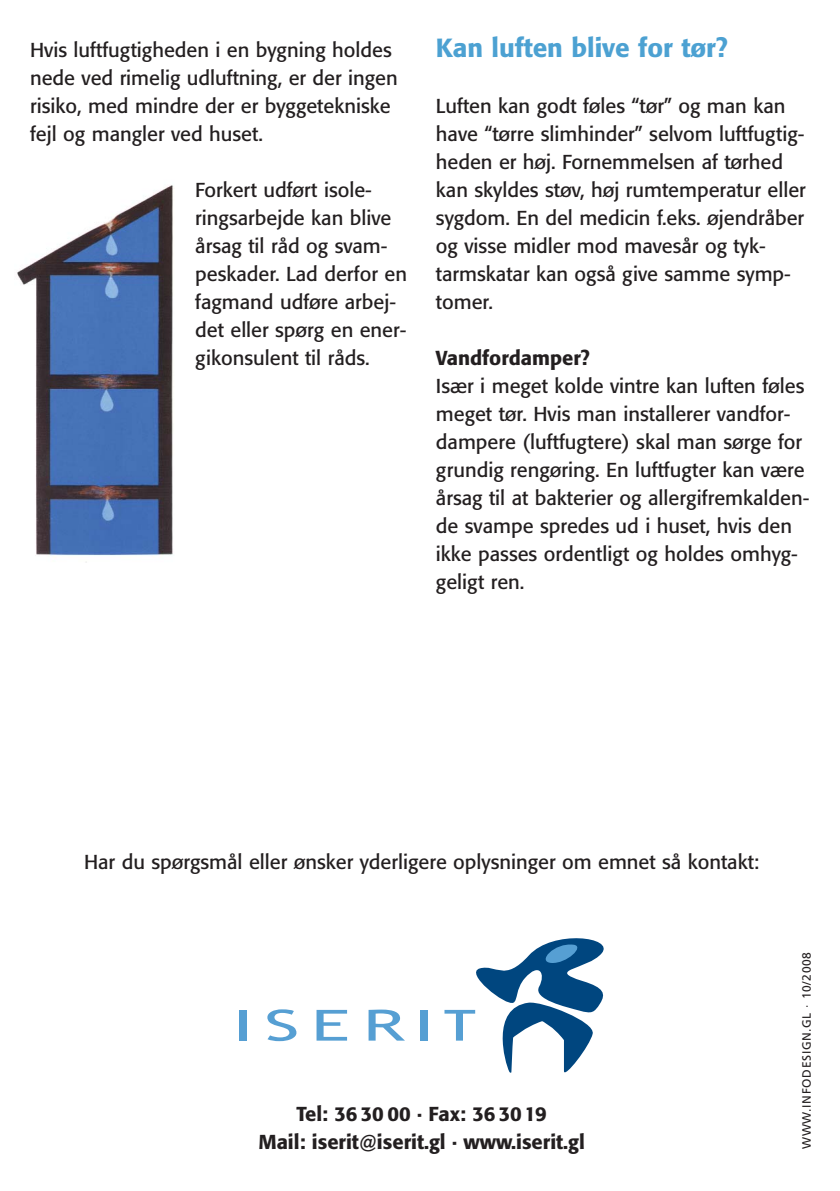
<style>
.page{position:relative;width:840px;height:1191px;background:#fff}
.page>*{position:absolute;margin:0;border:0;box-sizing:border-box;transform-origin:0 0}
.t1{font:500 26px "Formata";color:#4ca1d2}
.t2{font:20px/28px "Formata";color:#231f20}
.t3{font:500 20px/28px "Formata";color:#231f20;text-align:center}
.t4{font:12px "Frutiger";letter-spacing:.055em;color:#231f20}
</style>
<div class="page">
<img style="left:17px;top:185px;width:156px;height:378px">
<div style="left:239px;top:1010px;width:7px;height:30px;background:#569fd3"></div>
<svg style="left:267px;top:1009px;width:29px;height:32px"></svg>
<svg style="left:316px;top:1010px;width:31px;height:30px"></svg>
<svg style="left:368px;top:1009px;width:36px;height:31px"></svg>
<div style="left:420px;top:1010px;width:7px;height:30px;background:#569fd3"></div>
<svg style="left:444px;top:938px;width:160px;height:135px"></svg>
<p class="t2" style="left:30px;top:37px;width:369px">Hvis luftfugtigheden i en bygning holdes nede ved rimelig udluftning, er der ingen risiko, med mindre der er byggetekniske fejl og mangler ved huset.</p>
<p class="t2" style="left:195px;top:177px;width:213px">Forkert udført isole&shy;ringsarbejde kan blive årsag til råd og svam&shy;peskader. Lad derfor en fagmand udføre arbej&shy;det eller spørg en ener&shy;gikonsulent til råds.</p>
<h1 class="t1" style="left:435px;top:36px;width:293px">Kan luften blive for tør?</h1>
<p class="t2" style="left:435px;top:93px;width:371px">Luften kan godt føles “tør” og man kan have “tørre slimhinder” selvom luftfugtig&shy;heden er høj. For nem melsen af tørhed kan skyldes støv, høj rumtemperatur eller sygdom. En del medicin f.eks. øjendråber og visse midler mod mavesår og tyk - tarms katar kan også give samme symp - tomer.</p>
<p class="t3" style="left:435px;top:345px;width:156px">Vandfordamper?</p>
<p class="t2" style="left:435px;top:373px;width:375px">Især i meget kolde vintre kan luften føles meget tør. Hvis man installerer vandfor&shy;dampere (luftfugtere) skal man sørge for grundig rengøring. En luftfugter kan være årsag til at bakterier og allergifremkalden&shy;de svampe spredes ud i huset, hvis den ikke passes ordentligt og holdes omhyg&shy;geligt ren.</p>
<p class="t2" style="left:84px;top:849px;width:676px">Har du spørgsmål eller ønsker yderligere oplysninger om emnet så kontakt:</p>
<p class="t3" style="left:258px;top:1101px;width:328px">Tel: 36 30 00 · Fax: 36 3019<br>Mail: iserit@iserit.gl · www.iserit.gl</p>
<p class="t4" style="left:801px;top:1149px;width:199px;rotate:-90deg">WWW.INFODESIGN.GL · 10/2008</p>
</div>
